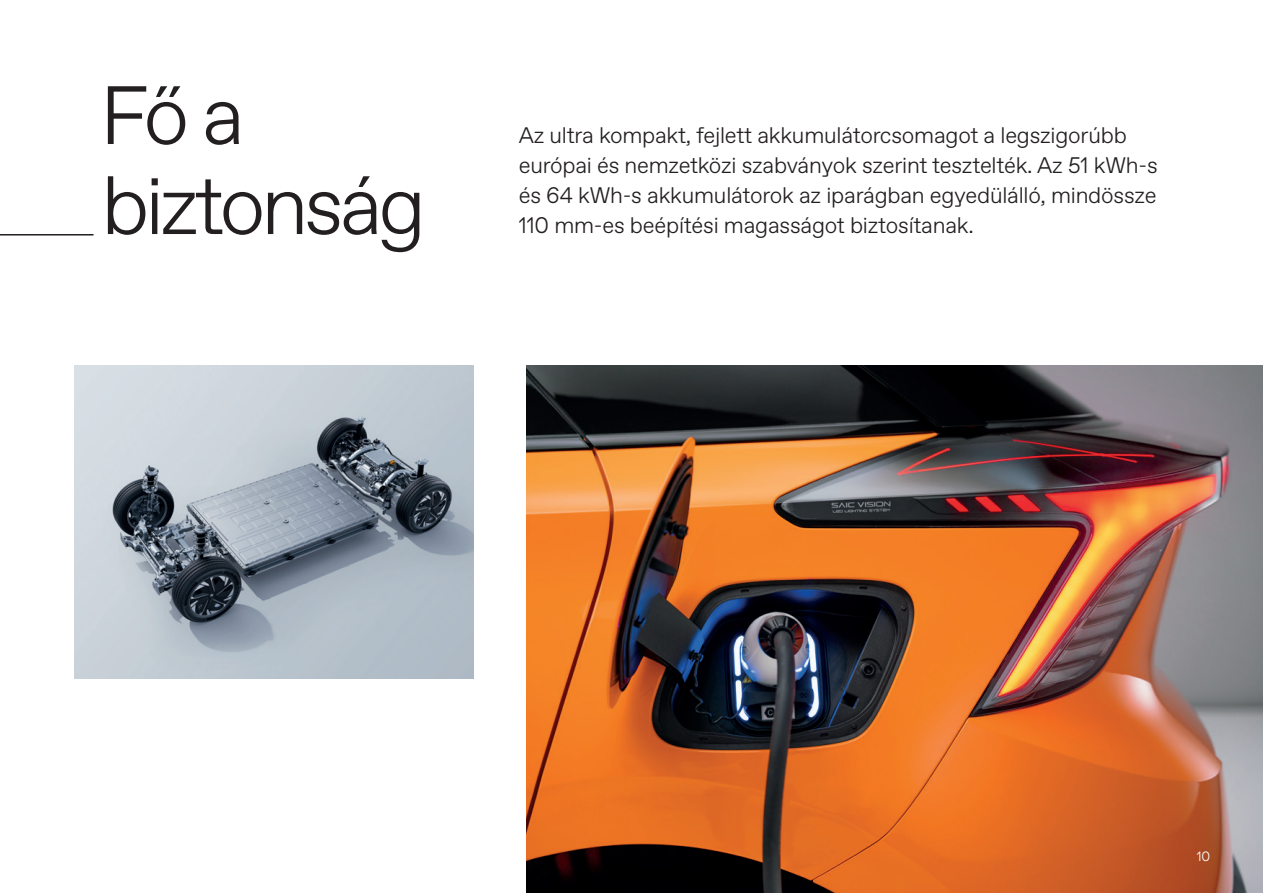
<style>
.page{position:relative;width:1263px;height:893px;background:#fff}
.page>*{position:absolute;margin:0;border:0;box-sizing:border-box;transform-origin:0 0}
.t1{font:300 82.5px/90px "Favorit Std";letter-spacing:-.05em;color:#231f20}
.t2{font:300 22.5px/30px "Favorit Std";letter-spacing:-.01em;color:#231f20}
.t3{font:300 13.5px "Favorit Std";color:#fff}
</style>
<div class="page">
<img style="left:75px;top:365px;width:399px;height:314px">
<img style="left:526px;top:365px;width:737px;height:528px">
<hr style="left:0;top:234px;width:94px;height:2px;background:#231f20">
<h1 class="t1" style="left:100px;top:67px;width:328px">Fő a biztonság</h1>
<p class="t2" style="left:519px;top:120px;width:640px">Az ultra kompakt, fejlett akkumulátorcsomagot a legszigorúbb európai és nemzetközi szabványok szerint tesztelték. Az 51 kWh-s és 64 kWh-s akkumulátorok az iparágban egyedülálló, mindössze 110 mm-es beépítési magasságot biztosítanak.</p>
<p class="t3" style="left:1197px;top:847px;width:15px">10</p>
</div>
